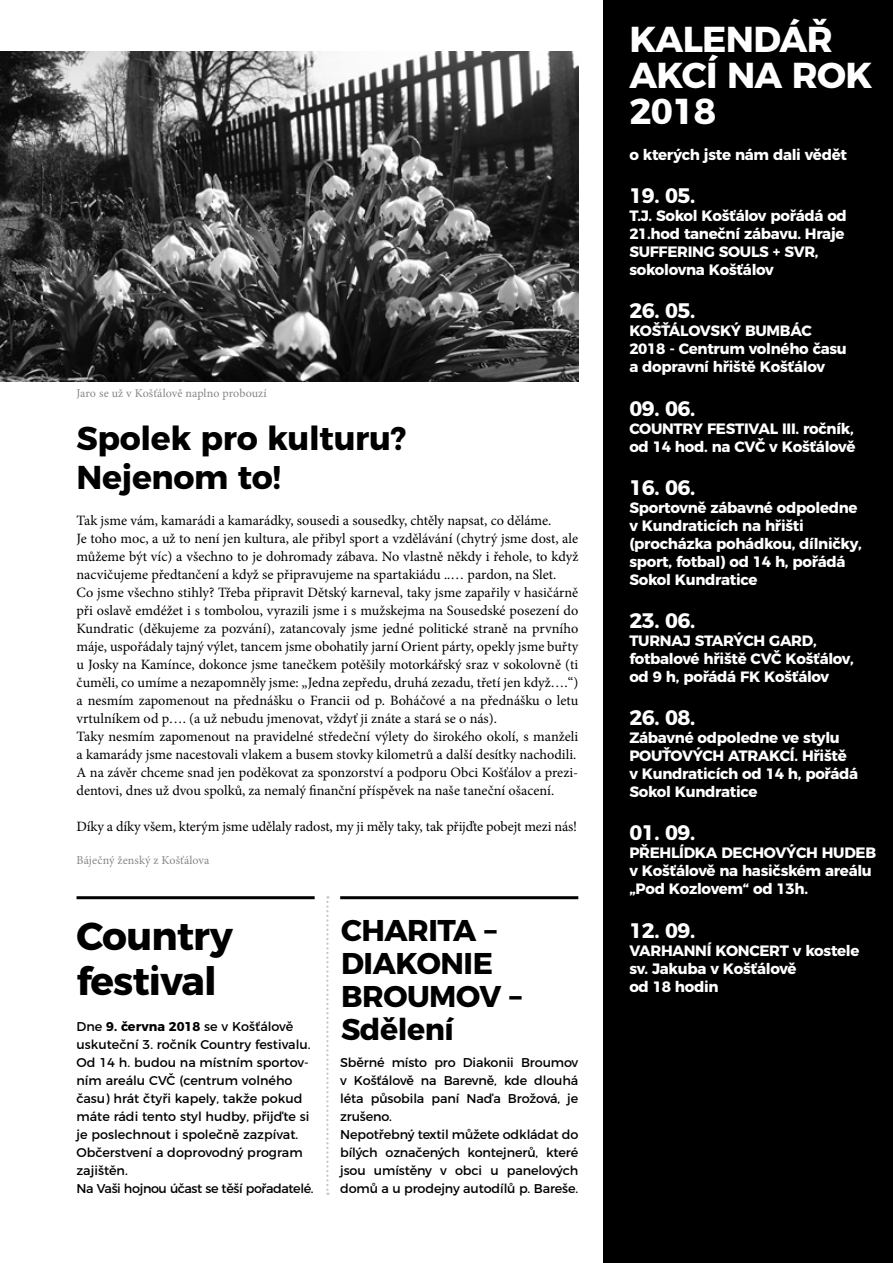
<style>
.page{position:relative;width:893px;height:1263px;background:#fff}
.page>*{position:absolute;margin:0;border:0;box-sizing:border-box;transform-origin:0 0}
.t1{font:700 39px/45px "Montserrat";letter-spacing:-.02em;color:#000}
.t2{font:700 36px/36px "Montserrat";letter-spacing:-.02em;color:#fff}
.t3{font:700 33px/39px "Montserrat";letter-spacing:-.01em;color:#000}
.t4{font:700 30px/33px "Montserrat";letter-spacing:-.015em;color:#000}
.t5{font:700 21px "Montserrat";color:#fff}
.t6{font:700 15px/18px "Montserrat";letter-spacing:-.02em;color:#fff}
.t7{font:14.25px/18px "Minion Pro";color:#000}
.t8{font:12.75px/18px "Montserrat";letter-spacing:-.01em;color:#000}
.t9{font:12px "Minion Pro";letter-spacing:.005em;color:#878787}
.s1{font-weight:700}
</style>
<div class="page">
<div style="left:604px;top:0;width:289px;height:1263px;background:#000"></div>
<hr style="left:340px;top:896px;width:238px;height:3px;background:#000">
<hr style="left:77px;top:896px;width:238px;height:3px;background:#000">
<svg style="left:326px;top:896px;width:3px;height:299px"></svg>
<img style="left:0;top:51px;width:578px;height:331px">
<p class="t9" style="left:77px;top:385px;width:192px">Jaro se už v Košťálově naplno probouzí</p>
<h3 class="t3" style="left:77px;top:416px;width:331px">Spolek pro kulturu?<br>Nejenom to!</h3>
<p class="t7" style="left:77px;top:512px;width:503px">Tak jsme vám, kamarádi a kamarádky, sousedi a sousedky, chtěly napsat, co děláme.<br>Je toho moc, a už to není jen kultura, ale přibyl sport a vzdělávání (chytrý jsme dost, ale můžeme být víc) a všechno to je dohromady zábava. No vlastně někdy i řehole, to když nacvičujeme předtančení a když se připravujeme na spartakiádu ..… pardon, na Slet.<br>Co jsme všechno stihly? Třeba připravit Dětský karneval, taky jsme zapařily v hasičárně při oslavě emdéžet i s tombolou, vyrazili jsme i s mužskejma na Sousedské posezení do Kundratic (děkujeme za pozvání), zatancovaly jsme jedné politické straně na prvního máje, uspořádaly tajný výlet, tancem jsme obohatily jarní Orient párty, opekly jsme buřty u Josky na Kamínce, dokonce jsme tanečkem potěšily motorkářský sraz v sokolovně (ti čuměli, co umíme a nezapomněly jsme: „Jedna zepředu, druhá zezadu, třetí jen když….“) a nesmím zapomenout na přednášku o Francii od p. Boháčové a na přednášku o letu vrtulníkem od p…. (a už nebudu jmenovat, vždyť ji znáte a stará se o nás).<br>Taky nesmím zapomenout na pravidelné středeční výlety do širokého okolí, s manželi a kamarády jsme nacestovali vlakem a busem stovky kilometrů a další desítky nachodili.<br>A na závěr chceme snad jen poděkovat za sponzorství a podporu Obci Košťálov a prezi&shy;dentovi, dnes už dvou spolků, za nemalý finanční příspěvek na naše taneční ošacení.</p>
<p class="t7" style="left:77px;top:818px;width:502px">Díky a díky všem, kterým jsme udělaly radost, my ji měly taky, tak přijďte pobejt mezi nás!</p>
<p class="t9" style="left:77px;top:852px;width:135px">Báječný ženský z Košťálova</p>
<h1 class="t1" style="left:77px;top:910px;width:158px">Country festival</h1>
<p class="t8" style="left:77px;top:1016px;width:239px">Dne <span class="s1">9. června 2018</span> se v Košťálově uskuteční 3. ročník Country festivalu.<br>Od 14 h. budou na místním sportov&shy;ním areálu CVČ (centrum volného času) hrát čtyři kapely, takže pokud máte rádi tento styl hudby, přijďte si je poslechnout i společně zazpívat.<br>Občerstvení a doprovodný program zajištěn.<br>Na Vaši hojnou účast se těší pořadatelé.</p>
<h3 class="t4" style="left:341px;top:912px;width:182px">CHARITA –<br>DIAKONIE<br>BROUMOV –<br>Sdělení</h3>
<p class="t8" style="left:340px;top:1053px;width:240px">Sběrné místo pro Diakonii Broumov v Košťálově na Barevně, kde dlouhá léta působila paní Naďa Brožová, je zrušeno.<br>Nepotřebný textil můžete odkládat do bílých označených kontejnerů, které jsou umístěny v obci u panelových domů a u prodejny autodílů p. Bareše.</p>
<h2 class="t2" style="left:629px;top:18px;width:244px">KALENDÁŘ<br>AKCÍ NA ROK<br>2018</h2>
<p class="t6" style="left:629px;top:144px;width:219px">o kterých jste nám dali vědět</p>
<h3 class="t5" style="left:629px;top:178px;width:67px">19. 05.</h3>
<p class="t6" style="left:629px;top:206px;width:219px">T.J. Sokol Košťálov pořádá od<br>21.hod taneční zábavu. Hraje<br>SUFFERING SOULS + SVR, sokolovna Košťálov</p>
<h3 class="t5" style="left:629px;top:294px;width:67px">26. 05.</h3>
<p class="t6" style="left:629px;top:321px;width:219px">KOŠŤÁLOVSKÝ BUMBÁC<br>2018 - Centrum volného času a dopravní hřiště Košťálov</p>
<h3 class="t5" style="left:629px;top:391px;width:67px">09. 06.</h3>
<p class="t6" style="left:629px;top:418px;width:228px">COUNTRY FESTIVAL III. ročník, od 14 hod. na CVČ v Košťálově</p>
<h3 class="t5" style="left:629px;top:470px;width:67px">16. 06.</h3>
<p class="t6" style="left:629px;top:497px;width:234px">Sportovně zábavné odpoledne v Kundraticích na hřišti (procházka pohádkou, dílničky, sport, fotbal) od 14 h, pořádá<br>Sokol Kundratice</p>
<h3 class="t5" style="left:629px;top:603px;width:67px">23. 06.</h3>
<p class="t6" style="left:629px;top:630px;width:226px">TURNAJ STARÝCH GARD, fotbalové hřiště CVČ Košťálov, od 9 h, pořádá FK Košťálov</p>
<h3 class="t5" style="left:629px;top:700px;width:67px">26. 08.</h3>
<p class="t6" style="left:629px;top:728px;width:230px">Zábavné odpoledne ve stylu<br>POUŤOVÝCH ATRAKCÍ. Hřiště v Kundraticích od 14 h, pořádá<br>Sokol Kundratice</p>
<h3 class="t5" style="left:629px;top:816px;width:67px">01. 09.</h3>
<p class="t6" style="left:629px;top:843px;width:248px">PŘEHLÍDKA DECHOVÝCH HUDEB v Košťálově na hasičském areálu „Pod Kozlovem“ od 13h.</p>
<h3 class="t5" style="left:629px;top:913px;width:67px">12. 09.</h3>
<p class="t6" style="left:629px;top:940px;width:232px">VARHANNÍ KONCERT v kostele sv. Jakuba v Košťálově<br>od 18 hodin</p>
</div>
